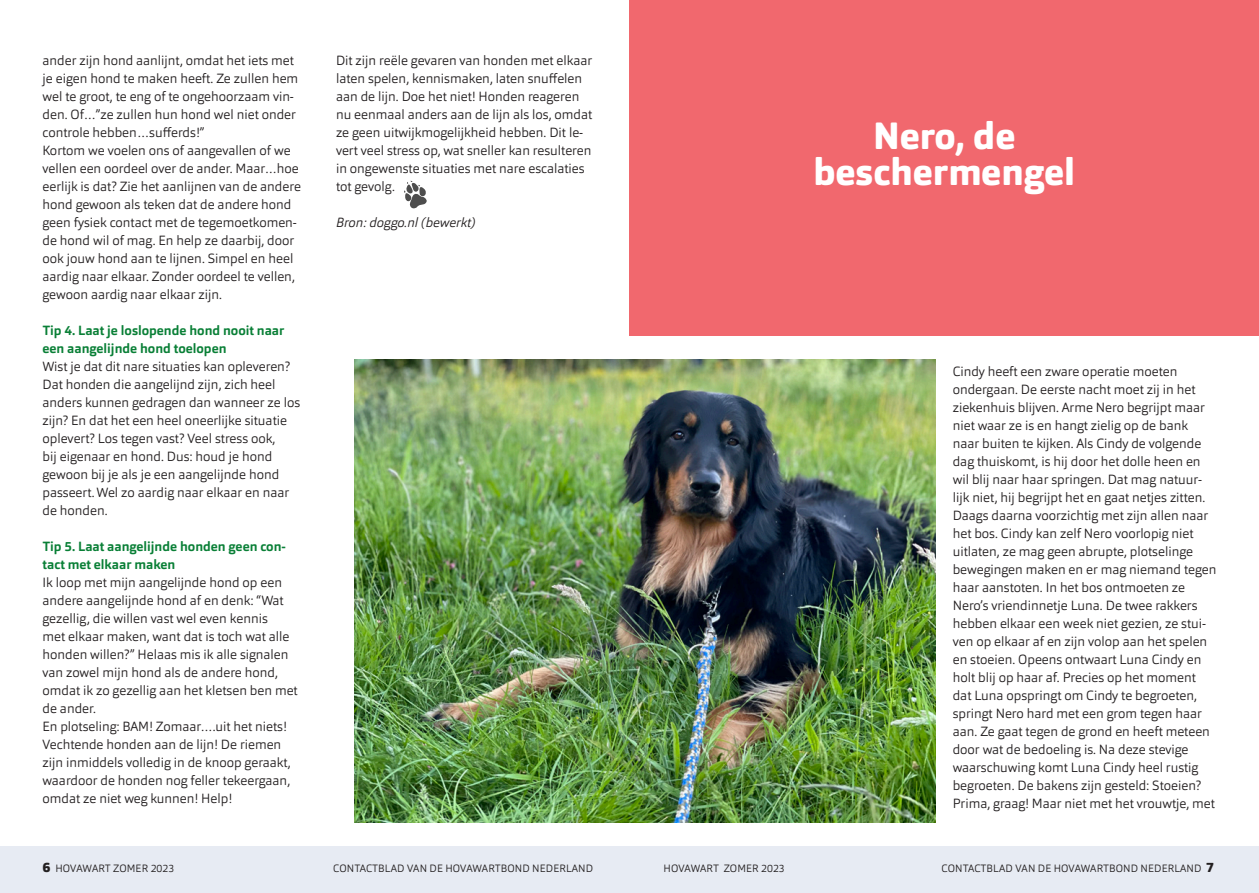
<style>
.page{position:relative;width:1259px;height:893px;background:#fff}
.page>*{position:absolute;margin:0;border:0;box-sizing:border-box;transform-origin:0 0}
.t1{font:800 37.5px "Orgon";color:#fff}
.t2{font:300 13.2px/18px "Orgon";color:#231f20}
.t3{font:700 13.2px/18px "Orgon";color:#097f36}
.t4{font:italic 300 13.2px "Orgon";color:#231f20}
.t5{font:300 10.5px "Orgon";letter-spacing:.01em;color:#231f20}
.s1{font-weight:900;font-size:13.5px}
.s2{font-weight:800;font-size:13.5px}
</style>
<div class="page">
<div style="left:0;top:846px;width:1259px;height:47px;background:#e7ebf3"></div>
<svg style="left:404px;top:180px;width:23px;height:29px"></svg>
<div style="left:629px;top:0;width:630px;height:336px;background:#f1686e"></div>
<img style="left:354px;top:359px;width:581px;height:464px">
<p class="t2" style="left:43px;top:52px;width:257px">ander zijn hond aanlijnt, omdat het iets met je eigen hond te maken heeft. Ze zullen hem wel te groot, te eng of te ongehoorzaam vin&shy;den. Of…”ze zullen hun hond wel niet onder controle hebben…sufferds!”</p>
<p class="t2" style="left:43px;top:142px;width:260px">Kortom we voelen ons of aangevallen of we vellen een oordeel over de ander. Maar…hoe eerlijk is dat? Zie het aanlijnen van de andere hond gewoon als teken dat de andere hond geen fysiek contact met de tegemoetkomen&shy;de hond wil of mag. En help ze daarbij, door ook jouw hond aan te lijnen. Simpel en heel aardig naar elkaar. Zonder oordeel te vellen, gewoon aardig naar elkaar zijn.</p>
<p class="t3" style="left:43px;top:322px;width:243px">Tip 4. Laat je loslopende hond nooit naar een aangelijnde hond toelopen</p>
<p class="t2" style="left:43px;top:358px;width:259px">Wist je dat dit nare situaties kan opleveren?<br>Dat honden die aangelijnd zijn, zich heel anders kunnen gedragen dan wanneer ze los zijn? En dat het een heel oneerlijke situatie oplevert? Los tegen vast? Veel stress ook,<br>bij eigenaar en hond. Dus: houd je hond gewoon bij je als je een aangelijnde hond passeert. Wel zo aardig naar elkaar en naar de honden.</p>
<p class="t3" style="left:43px;top:538px;width:245px">Tip 5. Laat aangelijnde honden geen con&shy;tact met elkaar maken</p>
<p class="t2" style="left:43px;top:574px;width:257px">Ik loop met mijn aangelijnde hond op een andere aangelijnde hond af en denk: “Wat gezellig, die willen vast wel even kennis<br>met elkaar maken, want dat is toch wat alle honden willen?” Helaas mis ik alle signalen van zowel mijn hond als de andere hond, omdat ik zo gezellig aan het kletsen ben met de ander.</p>
<p class="t2" style="left:43px;top:718px;width:250px">En plotseling: BAM! Zomaar….uit het niets!<br>Vechtende honden aan de lijn! De riemen zijn inmiddels volledig in de knoop geraakt, waardoor de honden nog feller tekeergaan, omdat ze niet weg kunnen! Help!</p>
<p class="t2" style="left:336px;top:52px;width:258px">Dit zijn reële gevaren van honden met elkaar laten spelen, kennismaken, laten snuffelen aan de lijn. Doe het niet! Honden reageren nu eenmaal anders aan de lijn als los, omdat ze geen uitwijkmogelijkheid hebben. Dit le&shy;vert veel stress op, wat sneller kan resulteren in ongewenste situaties met nare escalaties tot gevolg.</p>
<p class="t4" style="left:336px;top:214px;width:141px">Bron: doggo.nl (bewerkt)</p>
<p class="t1" style="left:873px;top:111px;width:144px">Nero, de</p>
<p class="t1" style="left:813px;top:147px;width:263px">beschermengel</p>
<p class="t2" style="left:952px;top:363px;width:265px">Cindy heeft een zware operatie moeten ondergaan. De eerste nacht moet zij in het ziekenhuis blijven. Arme Nero begrijpt maar niet waar ze is en hangt zielig op de bank naar buiten te kijken. Als Cindy de volgende dag thuiskomt, is hij door het dolle heen en wil blij naar haar springen. Dat mag natuur&shy;lijk niet, hij begrijpt het en gaat netjes zitten.<br>Daags daarna voorzichtig met zijn allen naar het bos. Cindy kan zelf Nero voorlopig niet uitlaten, ze mag geen abrupte, plotselinge bewegingen maken en er mag niemand tegen haar aanstoten. In het bos ontmoeten ze Nero’s vriendinnetje Luna. De twee rakkers hebben elkaar een week niet gezien, ze stui&shy;ven op elkaar af en zijn volop aan het spelen en stoeien. Opeens ontwaart Luna Cindy en holt blij op haar af. Precies op het moment dat Luna opspringt om Cindy te begroeten, springt Nero hard met een grom tegen haar aan. Ze gaat tegen de grond en heeft meteen door wat de bedoeling is. Na deze stevige waarschuwing komt Luna Cindy heel rustig begroeten. De bakens zijn gesteld: Stoeien?<br>Prima, graag! Maar niet met het vrouwtje, met</p>
<p class="t5" style="left:43px;top:861px;width:133px"><span class="s1">6</span> HOVAWART ZOMER 2023</p>
<p class="t5" style="left:333px;top:861px;width:261px">CONTACTBLAD VAN DE HOVAWARTBOND NEDERLAND</p>
<p class="t5" style="left:663px;top:861px;width:123px">HOVAWART ZOMER 2023</p>
<p class="t5" style="left:941px;top:861px;width:274px">CONTACTBLAD VAN DE HOVAWARTBOND NEDERLAND <span class="s2">7</span></p>
</div>
